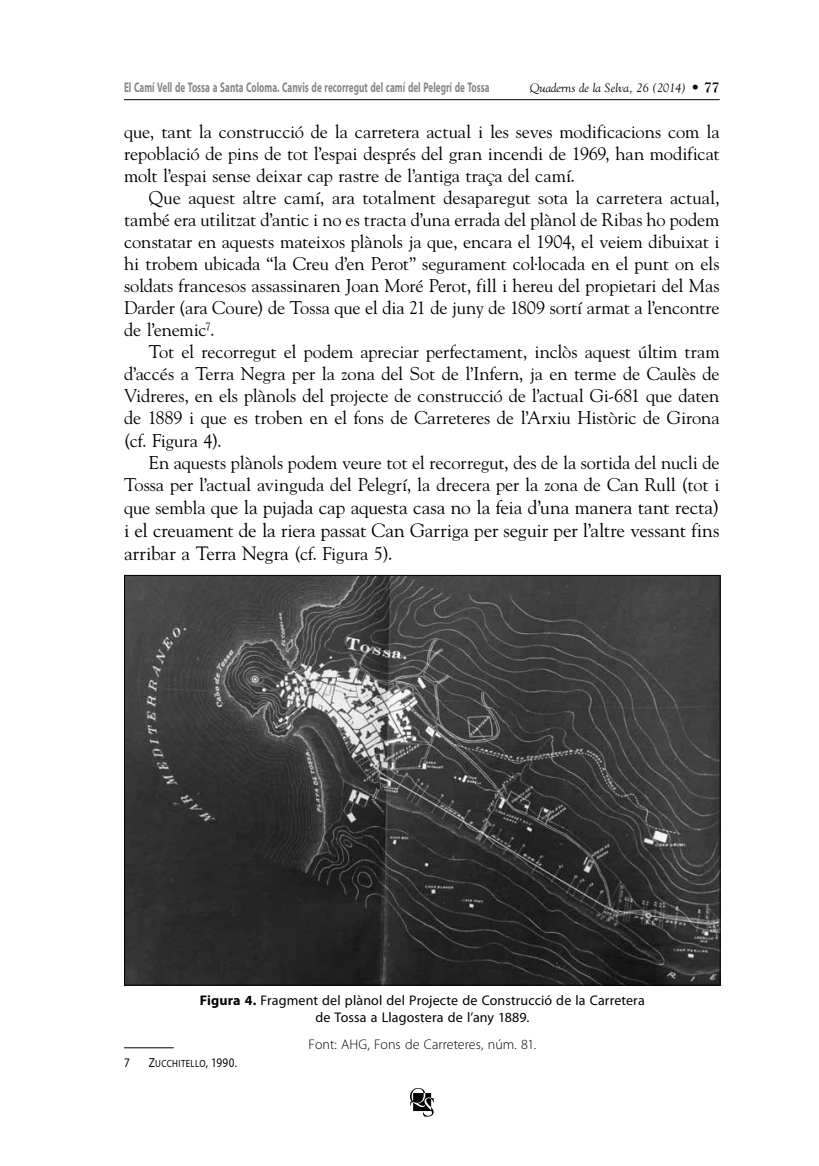
<style>
.page{position:relative;width:819px;height:1166px;background:#fff}
.page>*{position:absolute;margin:0;border:0;box-sizing:border-box;transform-origin:0 0}
.t1{font:19.25px/23.1px "Goudy Std";letter-spacing:-.005em;color:#000;text-align:justify}
.t2{font:18.38px/22.1px "Goudy Std";letter-spacing:-.01em;color:#000;text-align:justify}
.t3{font:14px/16.8px "Myriad Pro";letter-spacing:.01em;color:#000;text-align:center}
.t4{font:700 14px "Myriad Pro";color:#878787;scale:.65 1}
.t5{font:300 14px "Myriad Pro";letter-spacing:.005em;color:#000}
.t6{font:13.12px "Myriad Pro";color:#000;scale:.85 1}
.t7{font:italic 12.25px "Goudy Std";letter-spacing:-.005em;color:#000}
.t8{font:10.5px "Myriad Pro Regular SC800";letter-spacing:.035em;color:#000;scale:.85 1}
.s1{font-weight:700;font-style:normal;font-size:14px}
.s2{font-size:18.38px}
.s3{font-weight:700}
.s4{font-size:13.12px}
.s5{font-family:"Myriad Pro";font-size:13.12px}
</style>
<div class="page">
<svg style="left:410px;top:1088px;width:24px;height:28px"></svg>
<hr style="left:124px;top:99px;width:595px;height:1px;background:#000">
<hr style="left:124px;top:1047px;width:50px;height:1px;background:#000">
<img style="left:126px;top:577px;width:592px;height:406px">
<p class="t4" style="left:124px;top:78px;width:563px">El Camí Vell de Tossa a Santa Coloma. Canvis de recorregut del camí del Pelegrí de Tossa</p>
<p class="t7" style="left:530px;top:81px;width:191px">Quaderns de la Selva, 26 (2014) <span class="s1">• 77</span></p>
<p class="t2" style="left:124px;top:120px;width:597px">que, tant la construcció de la carretera actual i les seves modificacions com la repoblació de pins de tot l’espai després del gran incendi de 1969, han modificat molt l’espai sense deixar cap rastre de l’antiga traça del camí.</p>
<p class="t2" style="left:124px;top:186px;width:597px;text-indent:25px">Que aquest altre camí, ara totalment desaparegut sota la carretera actual, també era utilitzat d’antic i no es tracta d’una errada del plànol de Ribas ho podem constatar en aquests mateixos plànols ja que, encara el 1904, el veiem dibuixat i hi trobem ubicada “la Creu d’en Perot” segurament col·locada en el punt on els soldats francesos assassinaren Joan Moré Perot, fill i hereu del propietari del Mas Darder (ara Coure) de Tossa que el dia 21 de juny de 1809 sortí armat a l’encontre de l’enemic<sup>7</sup>.</p>
<p class="t2" style="left:124px;top:341px;width:597px;text-indent:25px">Tot el recorregut el podem apreciar perfectament, inclòs aquest últim tram d’accés a Terra Negra per la zona del Sot de l’Infern, ja en terme de Caulès de Vidreres, en els plànols del projecte de construcció de l’actual Gi-681 que daten de 1889 i que es troben en el fons de Carreteres de l’Arxiu Històric de Girona (cf. Figura 4).</p>
<p class="t2" style="left:124px;top:451px;width:597px;text-align:right">En aquests plànols podem veure tot el recorregut, des de la sortida del nucli de<br>Tossa per l’actual avinguda del Pelegrí, la drecera per la zona de Can Rull (tot i</p>
<p class="t1" style="left:124px;top:495px;width:597px"><span class="s2">que sembla</span> que la pujada cap aquesta casa no la feia d’una manera tant recta) i el creuament de la riera passat Can Garriga per seguir per l’altre vessant fins arribar a Terra Negra <span class="s2">(cf. Figura 5)</span>.</p>
<p class="t3" style="left:200px;top:992px;width:446px"><span class="s3">Figura 4.</span> Fragment del plànol del Projecte de Construcció de la Carretera de Tossa a Llagostera de l’any 1889.</p>
<p class="t5" style="left:308px;top:1036px;width:229px">Font: AHG, Fons de Carreteres, núm. 81.</p>
<p class="t6" style="left:124px;top:1054px;width:8px">7</p>
<p class="t8" style="left:149px;top:1057px;width:105px"><span class="s4">Z</span>UCCH ITELLO<span class="s5">, 1990.</span></p>
</div>
